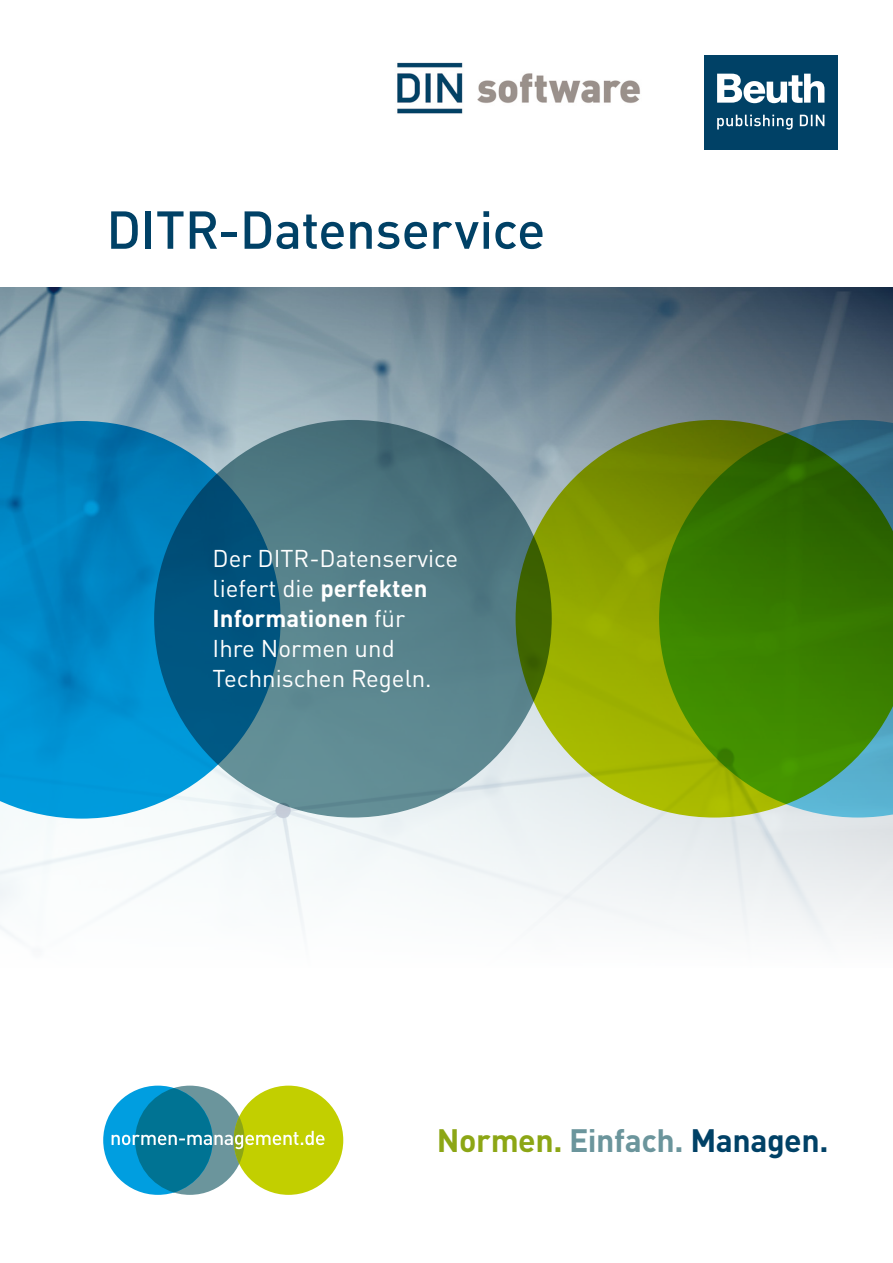
<style>
.page{position:relative;width:893px;height:1263px;background:#fff}
.page>*{position:absolute;margin:0;border:0;box-sizing:border-box;transform-origin:0 0}
.Headline{font:500 52.5px "DINOT";letter-spacing:-.01em;color:#004166}
.Fließtext{font:700 31.95px "DINOT";letter-spacing:-.015em;color:#6b959c}
.Farbkreis{font:24px/30px "DINOT";color:#fff}
.s1{font-weight:700}
.s2{color:#8ca615}
.s3{color:#004166}
</style>
<div class="page">
<img style="left:0;top:288px;width:893px;height:651px">
<svg style="left:0;top:421px;width:281px;height:398px;background:#1892ca"></svg>
<svg style="left:516px;top:420px;width:377px;height:397px;background:#669222"></svg>
<svg style="left:154px;top:420px;width:398px;height:397px;background:#437581"></svg>
<div style="left:135px;top:1085px;width:110px;height:110px;background:#6b959c;border-radius:50%"></div>
<div style="left:103px;top:1085px;width:110px;height:110px;background:#009ee0;border-radius:50%"></div>
<div style="left:234px;top:1085px;width:109px;height:110px;background:#c2cf00;border-radius:50%"></div>
<svg style="left:234px;top:1116px;width:11px;height:48px"></svg>
<div style="left:135px;top:1088px;width:78px;height:104px;background:#007393;border-radius:50%"></div>
<svg style="left:112px;top:1131px;width:212px;height:18px"></svg>
<img style="left:397px;top:62px;width:243px;height:52px">
<div style="left:704px;top:55px;width:134px;height:95px;background:#004166"></div>
<svg style="left:717px;top:74px;width:107px;height:29px"></svg>
<svg style="left:717px;top:115px;width:107px;height:15px"></svg>
<p class="Headline" style="left:106px;top:189px;width:441px">DITR-Datenservice</p>
<p class="Farbkreis" style="left:213px;top:541px;width:247px">Der DITR-Datenservice liefert die <span class="s1">perfekten<br>Informationen</span> für<br>Ihre Normen und<br>Technischen Regeln.</p>
<p class="Fließtext" style="left:437px;top:1115px;width:393px"><span class="s2">Normen.</span> Einfach. <span class="s3">Managen.</span></p>
</div>
